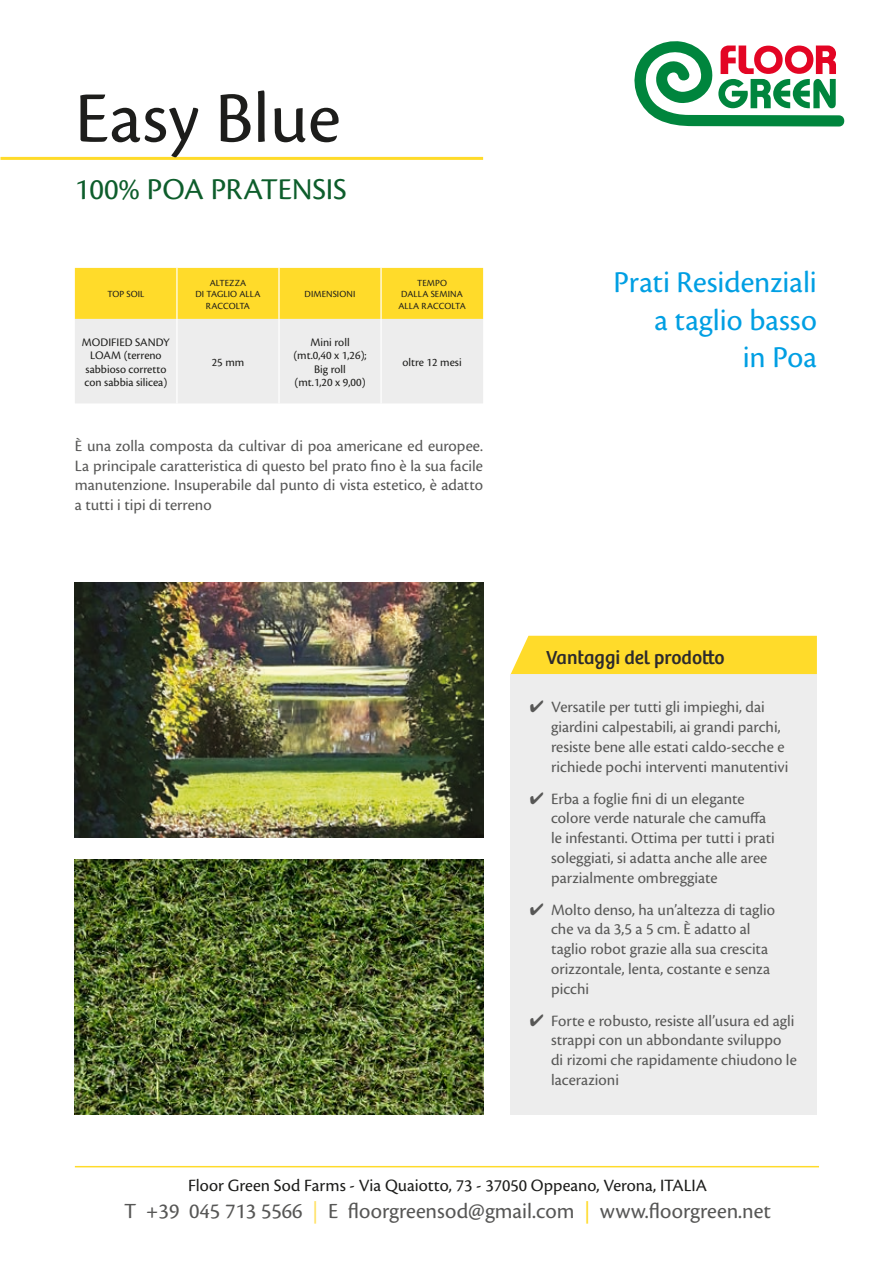
<style>
.page{position:relative;width:893px;height:1263px;background:#fff}
.page>*{position:absolute;margin:0;border:0;box-sizing:border-box;transform-origin:0 0}
.t1{font:75px "Cronos Pro";color:#1d1d1b}
.t2{font:31.5px/37.5px "Cronos Pro";color:#009fe3;text-align:right}
.t3{font:31.5px "Cronos Pro";letter-spacing:-.005em;color:#0d5d2b}
.t4{font:22.5px "Cronos Pro";color:#575756}
.t5{font:19.5px "Bree";color:#2c2a2d}
.t6{font:18px "Cronos Pro";color:#1d1d1b}
.t7{font:16.5px/19.8px "Cronos Pro";color:#575756}
.t8{font:12px/13.5px "Cronos Pro";color:#1d1d1b;text-align:center}
.t9{font:9.75px/11.7px "Cronos Pro";letter-spacing:.01em;color:#1d1d1b;text-align:center}
.s1{color:#ffe266}
.s2{color:#ffdb2a}
</style>
<div class="page">
<hr style="left:0;top:157px;width:483px;height:3px;background:#ffdb2a">
<svg style="left:634px;top:41px;width:211px;height:86px"></svg>
<hr style="left:75px;top:1166px;width:744px;height:1px;background:#ffdb2a">
<svg style="left:75px;top:268px;width:408px;height:135px;background:#f3e6a3"></svg>
<hr style="left:176px;top:268px;width:2px;height:51px;background:#fff">
<hr style="left:278px;top:268px;width:2px;height:51px;background:#fff">
<hr style="left:380px;top:268px;width:2px;height:51px;background:#fff">
<hr style="left:176px;top:319px;width:2px;height:84px;background:#fff">
<hr style="left:278px;top:319px;width:2px;height:84px;background:#fff">
<hr style="left:380px;top:319px;width:2px;height:84px;background:#fff">
<div style="left:511px;top:674px;width:306px;height:440px;background:#ededed"></div>
<div style="left:511px;top:636px;width:306px;height:38px;background:#ffdb2a"></div>
<img style="left:75px;top:859px;width:408px;height:255px">
<img style="left:75px;top:583px;width:408px;height:255px">
<h1 class="t1" style="left:75px;top:75px;width:267px">Easy Blue</h1>
<h2 class="t3" style="left:75px;top:171px;width:273px">100% POA PRATENSIS</h2>
<p class="t9" style="left:107px;top:288px;width:39px">TOP SOIL</p>
<p class="t9" style="left:195px;top:277px;width:66px">ALTEZZA<br>DI TAGLIO ALLA<br>RACCOLTA</p>
<p class="t9" style="left:305px;top:288px;width:52px">DIMENSIONI</p>
<p class="t9" style="left:398px;top:277px;width:69px">TEMPO<br>DALLA SEMINA<br>ALLA RACCOLTA</p>
<p class="t8" style="left:82px;top:335px;width:89px">MODIFIED SANDY<br>LOAM (terreno sabbioso corretto con sabbia silicea)</p>
<p class="t8" style="left:293px;top:335px;width:75px">Mini roll (mt.0,40 x 1,26);<br>Big roll<br>(mt.1,20 x 9,00)</p>
<p class="t8" style="left:402px;top:355px;width:61px">oltre 12 mesi</p>
<p class="t8" style="left:212px;top:355px;width:34px">25 mm</p>
<p class="t7" style="left:75px;top:436px;width:410px;text-align:justify">È una zolla composta da cultivar di poa americane ed europee.<br>La principale caratteristica di questo bel prato fino è la sua facile manutenzione. Insuperabile dal punto di vista estetico, è adatto a tutti i tipi di terreno</p>
<h2 class="t2" style="left:613px;top:264px;width:205px">Prati Residenziali a taglio basso<br>in Poa</h2>
<p class="t5" style="left:546px;top:646px;width:180px">Vantaggi del prodotto</p>
<p class="t7" style="left:551px;top:697px;width:239px;text-indent:-21px">✔ Versatile per tutti gli impieghi, dai giardini calpestabili, ai grandi parchi, resiste bene alle estati caldo-secche e richiede pochi interventi manutentivi</p>
<p class="t7" style="left:551px;top:789px;width:225px;text-indent:-21px">✔ Erba a foglie fini di un elegante colore verde naturale che camuffa le infestanti. Ottima per tutti i prati soleggiati, si adatta anche alle aree parzialmente ombreggiate</p>
<p class="t7" style="left:551px;top:900px;width:225px;text-indent:-21px">✔ Molto denso, ha un’altezza di taglio che va da 3,5 a 5 cm. È adatto al taglio robot grazie alla sua crescita orizzontale, lenta, costante e senza picchi</p>
<p class="t7" style="left:551px;top:1011px;width:247px;text-indent:-21px">✔ Forte e robusto, resiste all’usura ed agli strappi con un abbondante sviluppo di rizomi che rapidamente chiudono le lacerazioni</p>
<p class="t6" style="left:188px;top:1175px;width:521px">Floor Green Sod Farms - Via Quaiotto, 73 - 37050 Oppeano, Verona, ITALIA</p>
<h3 class="t4" style="left:124px;top:1198px;width:648px">T +39 045 713 5566 <span class="s1">|</span> E floorgreensod@gmail.com <span class="s2">|</span> www.floorgreen.net</h3>
</div>
